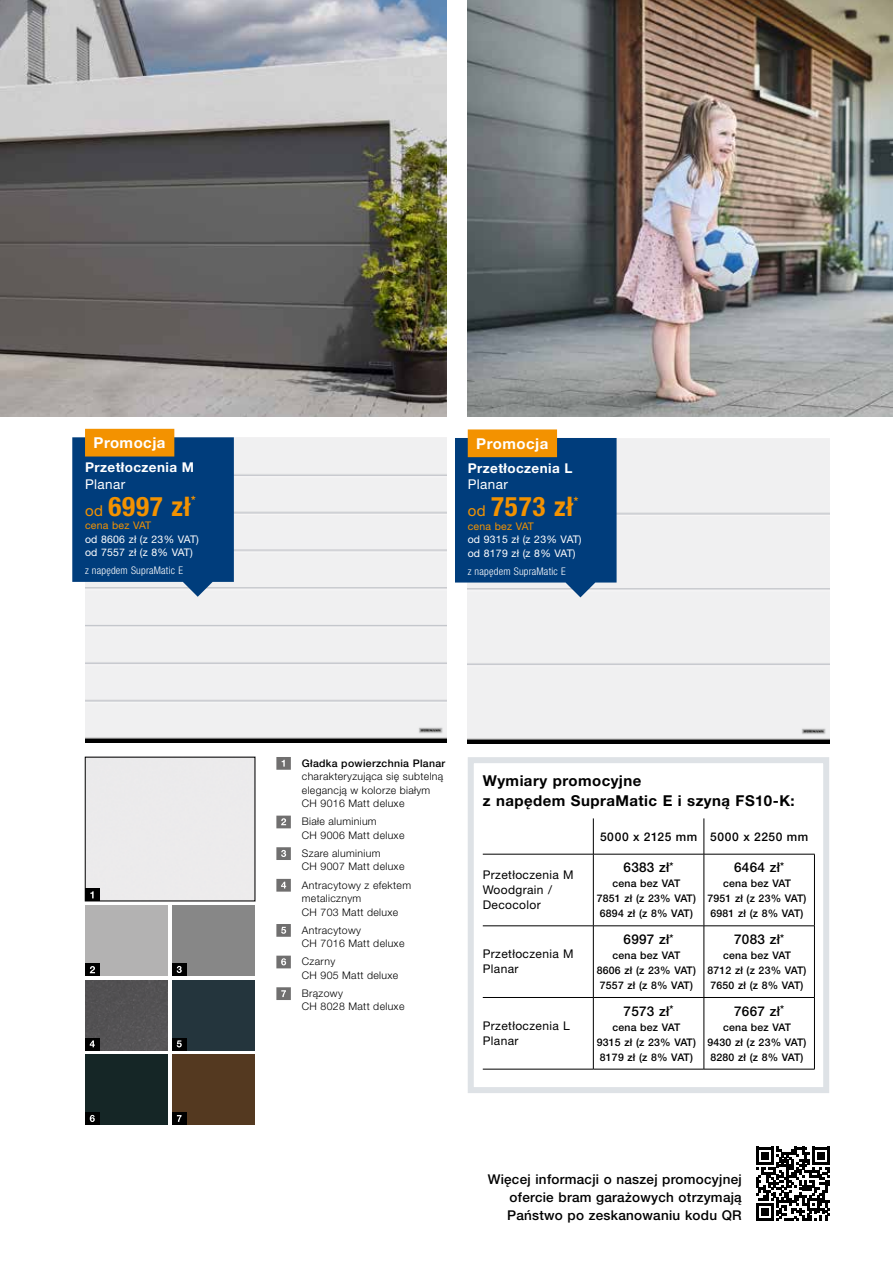
<style>
.page{position:relative;width:893px;height:1263px;background:#fff}
.page>*{position:absolute;margin:0;border:0;box-sizing:border-box;transform-origin:0 0}
.t1{font:700 condensed 27px "Hoermann Helvetica Neue";letter-spacing:.03em;color:#f39200}
.t2{font:700 15px/19.5px "Hoermann Helvetica Neue";letter-spacing:.03em;color:#000}
.t3{font:700 15px "Hoermann Helvetica Neue";letter-spacing:.03em;color:#fff}
.t4{font:500 13.5px/18px "Hoermann Helvetica Neue";letter-spacing:.02em;color:#000;text-align:justify}
.t5{font:700 13.5px "Hoermann Helvetica Neue";letter-spacing:.03em;color:#fff}
.t6{font:13.5px "Hoermann Helvetica Neue Rm";letter-spacing:.03em;color:#fff}
.t7{font:12px/15px "Hoermann Helvetica Neue Rm";letter-spacing:.03em;color:#000}
.t8{font:500 12px "Hoermann Helvetica Neue";letter-spacing:.05em;color:#000}
.t9{font:700 condensed 11.55px "Hoermann Helvetica Neue";color:#f39200}
.t10{font:500 10.5px/15px "Hoermann Helvetica Neue";letter-spacing:.02em;color:#000;text-align:center}
.t11{font:300 10.5px/13.5px "Hoermann Helvetica Neue";letter-spacing:.03em;color:#000}
.t12{font:10.5px/13.5px "Hoermann Helvetica Neue Rm";letter-spacing:.02em;color:#fff}
.t13{font:300 condensed 10.5px "Hoermann Helvetica Neue";letter-spacing:.02em;color:#fff}
.t14{font:10.5px "Hoermann Helvetica Neue Rm";letter-spacing:.02em;color:#f39200}
.s1{font-family:"Hoermann Helvetica Neue Rm";font-weight:400;font-stretch:normal;font-size:15px}
</style>
<div class="page">
<div style="left:468px;top:438px;width:361px;height:305px;background:#f0f0f1"></div>
<div style="left:85px;top:906px;width:83px;height:70px;background:#b3b2b2"></div>
<div style="left:85px;top:980px;width:83px;height:70px;background:#535254"></div>
<div style="left:172px;top:906px;width:83px;height:70px;background:#878787"></div>
<div style="left:172px;top:980px;width:83px;height:70px;background:#24353d"></div>
<div style="left:87px;top:759px;width:166px;height:140px;background:#ecebec"></div>
<div style="left:172px;top:1055px;width:83px;height:70px;background:#543920"></div>
<div style="left:85px;top:1055px;width:83px;height:70px;background:#152626"></div>
<img style="left:85px;top:437px;width:361px;height:306px">
<div style="left:468px;top:757px;width:361px;height:336px;border:6px solid #dee2e6"></div>
<svg style="left:594px;top:818px;width:220px;height:251px"></svg>
<hr style="left:483px;top:854px;width:110px;height:1px;background:#000">
<hr style="left:593px;top:854px;width:111px;height:1px;background:#000">
<hr style="left:704px;top:854px;width:111px;height:1px;background:#000">
<hr style="left:483px;top:925px;width:110px;height:1px;background:#000">
<hr style="left:593px;top:925px;width:111px;height:1px;background:#000">
<hr style="left:704px;top:925px;width:111px;height:1px;background:#000">
<hr style="left:483px;top:997px;width:110px;height:1px;background:#000">
<hr style="left:593px;top:997px;width:111px;height:1px;background:#000">
<hr style="left:704px;top:997px;width:111px;height:1px;background:#000">
<hr style="left:483px;top:1069px;width:110px;height:1px;background:#000">
<hr style="left:593px;top:1069px;width:111px;height:1px;background:#000">
<hr style="left:704px;top:1069px;width:111px;height:1px;background:#000">
<hr style="left:593px;top:854px;width:1px;height:71px;background:#000">
<hr style="left:704px;top:854px;width:1px;height:71px;background:#000">
<hr style="left:814px;top:854px;width:1px;height:71px;background:#000">
<hr style="left:593px;top:926px;width:1px;height:71px;background:#000">
<hr style="left:704px;top:926px;width:1px;height:71px;background:#000">
<hr style="left:814px;top:926px;width:1px;height:71px;background:#000">
<hr style="left:593px;top:998px;width:1px;height:71px;background:#000">
<hr style="left:704px;top:998px;width:1px;height:71px;background:#000">
<hr style="left:814px;top:998px;width:1px;height:71px;background:#000">
<hr style="left:593px;top:818px;width:1px;height:36px;background:#000">
<hr style="left:704px;top:818px;width:1px;height:36px;background:#000">
<img style="left:468px;top:0;width:425px;height:417px">
<svg style="left:756px;top:1147px;width:74px;height:74px"></svg>
<div style="left:85px;top:888px;width:14px;height:13px;background:#000"></div>
<svg style="left:90px;top:891px;width:4px;height:7px"></svg>
<div style="left:172px;top:963px;width:14px;height:13px;background:#000"></div>
<svg style="left:177px;top:966px;width:5px;height:7px"></svg>
<div style="left:85px;top:1038px;width:14px;height:12px;background:#000"></div>
<svg style="left:90px;top:1040px;width:5px;height:7px"></svg>
<div style="left:172px;top:1038px;width:14px;height:12px;background:#000"></div>
<svg style="left:177px;top:1040px;width:5px;height:7px"></svg>
<div style="left:172px;top:1112px;width:14px;height:13px;background:#000"></div>
<svg style="left:177px;top:1115px;width:5px;height:7px"></svg>
<div style="left:85px;top:963px;width:14px;height:13px;background:#000"></div>
<svg style="left:90px;top:966px;width:5px;height:7px"></svg>
<svg style="left:276px;top:757px;width:15px;height:13px"></svg>
<svg style="left:276px;top:816px;width:15px;height:12px"></svg>
<svg style="left:276px;top:847px;width:15px;height:13px"></svg>
<svg style="left:276px;top:879px;width:15px;height:13px"></svg>
<svg style="left:276px;top:924px;width:15px;height:13px"></svg>
<svg style="left:276px;top:956px;width:15px;height:12px"></svg>
<svg style="left:276px;top:987px;width:15px;height:13px"></svg>
<div style="left:85px;top:1112px;width:14px;height:13px;background:#000"></div>
<svg style="left:90px;top:1115px;width:5px;height:7px"></svg>
<svg style="left:455px;top:429px;width:162px;height:168px;background:#2e577d"></svg>
<svg style="left:72px;top:429px;width:162px;height:168px;background:#30597e"></svg>
<svg style="left:0;top:0;width:446px;height:417px;background:#807f7c"></svg>
<h2 class="t3" style="left:94px;top:432px;width:74px">Promocja</h2>
<p class="t5" style="left:85px;top:458px;width:110px">Przetłoczenia M</p>
<p class="t6" style="left:85px;top:474px;width:42px">Planar</p>
<h1 class="t1" style="left:85px;top:488px;width:107px"><span class="s1">od</span> 6997 zł</h1>
<p class="t9" style="left:191px;top:492px;width:6px">*</p>
<p class="t14" style="left:85px;top:518px;width:68px">cena bez VAT</p>
<p class="t12" style="left:85px;top:531px;width:115px">od 8606 zł (z 23% VAT) od 7557 zł (z 8% VAT)</p>
<p class="t13" style="left:85px;top:563px;width:99px">z napędem SupraMatic E</p>
<h2 class="t3" style="left:476px;top:433px;width:74px">Promocja</h2>
<p class="t5" style="left:468px;top:458px;width:106px">Przetłoczenia L</p>
<p class="t6" style="left:468px;top:475px;width:42px">Planar</p>
<h1 class="t1" style="left:468px;top:488px;width:107px"><span class="s1">od</span> 7573 zł</h1>
<p class="t9" style="left:574px;top:493px;width:6px">*</p>
<p class="t14" style="left:468px;top:519px;width:68px">cena bez VAT</p>
<p class="t12" style="left:468px;top:532px;width:115px">od 9315 zł (z 23% VAT) od 8179 zł (z 8% VAT)</p>
<p class="t13" style="left:468px;top:564px;width:99px">z napędem SupraMatic E</p>
<p class="t10" style="left:302px;top:755px;width:145px">Gładka powierzchnia Planar</p>
<p class="t11" style="left:302px;top:769px;width:143px">charakteryzująca się subtelną elegancją w kolorze białym<br>CH 9016 Matt deluxe</p>
<p class="t11" style="left:302px;top:814px;width:104px">Białe aluminium<br>CH 9006 Matt deluxe</p>
<p class="t11" style="left:302px;top:846px;width:104px">Szare aluminium<br>CH 9007 Matt deluxe</p>
<p class="t11" style="left:302px;top:877px;width:111px">Antracytowy z efektem metalicznym<br>CH 703 Matt deluxe</p>
<p class="t11" style="left:302px;top:922px;width:104px">Antracytowy<br>CH 7016 Matt deluxe</p>
<p class="t11" style="left:302px;top:954px;width:98px">Czarny<br>CH 905 Matt deluxe</p>
<p class="t11" style="left:302px;top:986px;width:104px">Brązowy<br>CH 8028 Matt deluxe</p>
<h2 class="t2" style="left:483px;top:770px;width:313px">Wymiary promocyjne<br>z napędem SupraMatic E i szyną FS10-K:</h2>
<p class="t8" style="left:600px;top:828px;width:210px">5000 x 2125 mm 5000 x 2250 mm</p>
<p class="t7" style="left:483px;top:867px;width:92px">Przetłoczenia M<br>Woodgrain /<br>Decocolor</p>
<p class="t4" style="left:624px;top:858px;width:52px">6383 zł<sup>*</sup></p>
<p class="t10" style="left:597px;top:875px;width:101px">cena bez VAT<br>7851 zł (z 23% VAT)<br>6894 zł (z 8% VAT)</p>
<p class="t4" style="left:734px;top:858px;width:52px">6464 zł<sup>*</sup></p>
<p class="t10" style="left:707px;top:875px;width:101px">cena bez VAT<br>7951 zł (z 23% VAT)<br>6981 zł (z 8% VAT)</p>
<p class="t7" style="left:483px;top:946px;width:92px">Przetłoczenia M<br>Planar</p>
<p class="t7" style="left:483px;top:1017px;width:89px">Przetłoczenia L<br>Planar</p>
<p class="t4" style="left:624px;top:929px;width:52px">6997 zł<sup>*</sup></p>
<p class="t10" style="left:597px;top:947px;width:101px">cena bez VAT<br>8606 zł (z 23% VAT)<br>7557 zł (z 8% VAT)</p>
<p class="t4" style="left:624px;top:1001px;width:52px">7573 zł<sup>*</sup></p>
<p class="t10" style="left:597px;top:1019px;width:101px">cena bez VAT<br>9315 zł (z 23% VAT)<br>8179 zł (z 8% VAT)</p>
<p class="t4" style="left:734px;top:929px;width:52px">7083 zł<sup>*</sup></p>
<p class="t10" style="left:707px;top:947px;width:101px">cena bez VAT<br>8712 zł (z 23% VAT)<br>7650 zł (z 8% VAT)</p>
<p class="t4" style="left:734px;top:1001px;width:52px">7667 zł<sup>*</sup></p>
<p class="t10" style="left:707px;top:1019px;width:101px">cena bez VAT<br>9430 zł (z 23% VAT)<br>8280 zł (z 8% VAT)</p>
<p class="t4" style="left:507px;top:1170px;width:236px;text-indent:-19px">Więcej informacji o naszej promocyjnej ofercie bram garażowych otrzymają Państwo po zeskanowaniu kodu QR</p>
</div>
